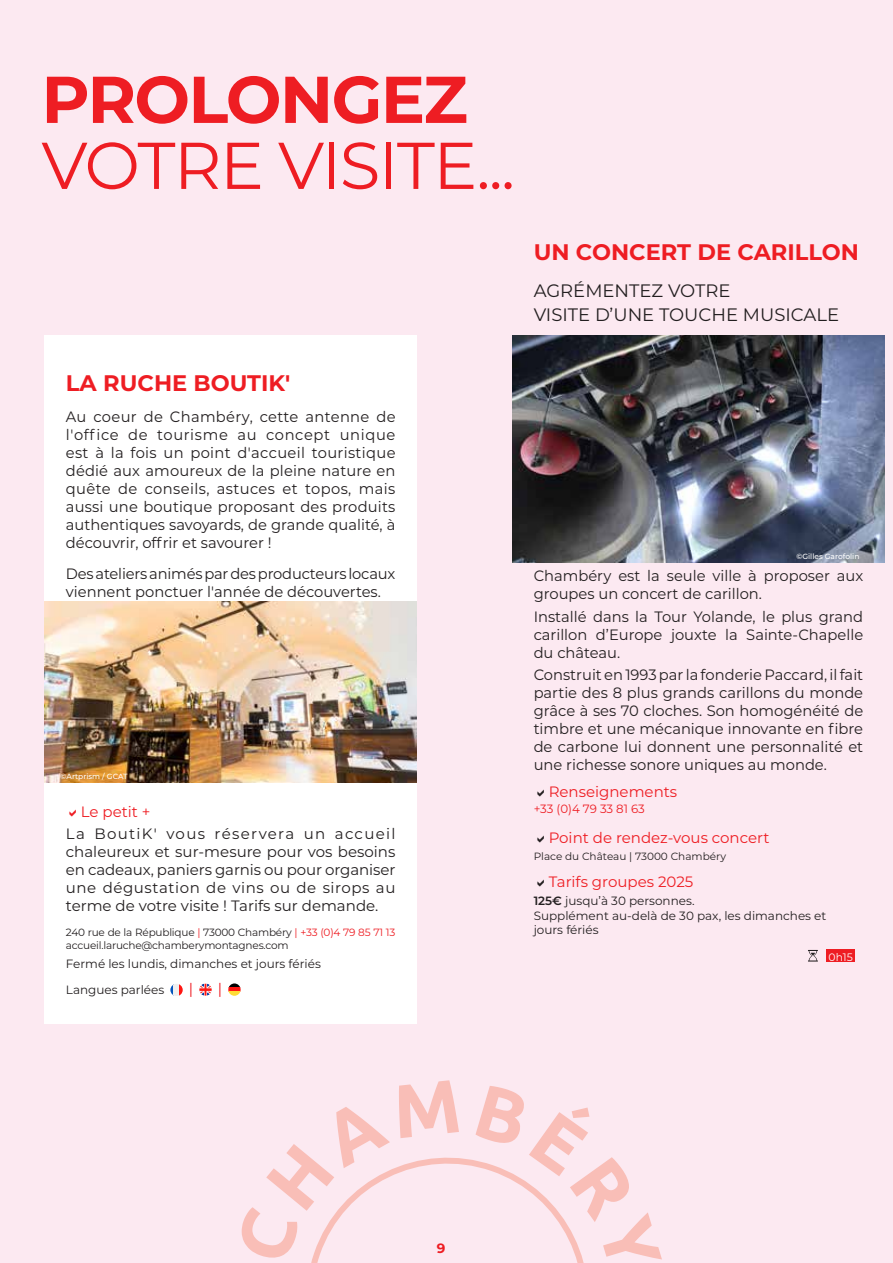
<style>
.page{position:relative;width:893px;height:1263px;background:#fce9f1}
.page>*{position:absolute;margin:0;border:0;box-sizing:border-box;transform-origin:0 0}
.t1{font:66px "Montserrat";letter-spacing:-.025em;color:#ee1d23}
.t2{font:700 66px "Montserrat";letter-spacing:-.025em;color:#ee1d23}
.t3{font:700 22.5px "Montserrat";color:#ee1d23}
.t4{font:18px/24px "Montserrat";color:#231f20}
.t5{font:15px/18px "Montserrat";color:#231f20;text-align:justify}
.t6{font:15px "Montserrat";color:#ee1d23}
.t7{font:700 13.5px "Montserrat";color:#ee1d23}
.t8{font:12px/14.4px "Montserrat";color:#231f20}
.t9{font:12px "Montserrat";color:#ee1d23}
.t10{font:10.8px "Montserrat";color:#fff}
.t11{font:10.5px/12.6px "Montserrat";letter-spacing:-.02em;color:#231f20}
.t12{font:10.5px "Montserrat";color:#231f20}
.t13{font:500 7.5px "Montserrat";color:#fff}
.s1{color:#ee1d23}
.s2{font-weight:600}
</style>
<div class="page">
<div style="left:45px;top:335px;width:372px;height:689px;background:#fff"></div>
<svg style="left:170px;top:985px;width:3px;height:10px"></svg>
<div style="left:173px;top:984px;width:7px;height:12px;background:#f0f0f0"></div>
<svg style="left:180px;top:985px;width:3px;height:10px"></svg>
<svg style="left:199px;top:983px;width:13px;height:13px"></svg>
<svg style="left:229px;top:983px;width:11px;height:4px"></svg>
<div style="left:228px;top:987px;width:13px;height:5px;background:#ff1612"></div>
<svg style="left:229px;top:992px;width:11px;height:4px"></svg>
<img style="left:45px;top:602px;width:372px;height:180px">
<div style="left:827px;top:949px;width:28px;height:13px;background:#ee1d23"></div>
<img style="left:512px;top:335px;width:372px;height:228px">
<svg style="left:808px;top:950px;width:10px;height:11px"></svg>
<svg style="left:242px;top:1080px;width:420px;height:183px"></svg>
<h1 class="t2" style="left:41px;top:52px;width:428px">PROLONGEZ</h1>
<h1 class="t1" style="left:41px;top:120px;width:475px">VOTRE VISITE...</h1>
<h2 class="t3" style="left:66px;top:367px;width:226px">LA RUCHE BOUTIK'</h2>
<p class="t5" style="left:66px;top:407px;width:331px">Au coeur de Chambéry, cette antenne de l'office de tourisme au concept unique est à la fois un point d'accueil touristique dédié aux amoureux de la pleine nature en quête de conseils, astuces et topos, mais aussi une boutique proposant des produits authentiques savoyards, de grande qualité, à découvrir, offrir et savourer !</p>
<p class="t5" style="left:66px;top:564px;width:331px">Des ateliers animés par des producteurs locaux viennent ponctuer l'année de découvertes.</p>
<p class="t13" style="left:61px;top:771px;width:69px">©Artprism / GCAT</p>
<p class="t6" style="left:81px;top:801px;width:71px">Le petit +</p>
<p class="t5" style="left:66px;top:824px;width:331px">La BoutiK' vous réservera un accueil chaleureux et sur-mesure pour vos besoins en cadeaux, paniers garnis ou pour organiser une dégustation de vins ou de sirops au terme de votre visite ! Tarifs sur demande.</p>
<p class="t11" style="left:66px;top:926px;width:331px">240 rue de la République <span class="s1">|</span> 73000 Chambéry <span class="s1">| +33 (0)4 79 85 71 13 </span>accueil.laruche@chamberymontagnes.com</p>
<p class="t8" style="left:66px;top:956px;width:256px">Fermé les lundis, dimanches et jours fériés</p>
<p class="t8" style="left:66px;top:982px;width:100px">Langues parlées</p>
<p class="t6" style="left:189px;top:978px;width:6px">|</p>
<p class="t6" style="left:218px;top:978px;width:6px">|</p>
<h2 class="t3" style="left:534px;top:236px;width:327px">UN CONCERT DE CARILLON</h2>
<p class="t4" style="left:534px;top:278px;width:307px">AGRÉMENTEZ VOTRE<br>VISITE D’UNE TOUCHE MUSICALE</p>
<p class="t13" style="left:796px;top:551px;width:65px">©Gilles Garofolin</p>
<p class="t5" style="left:534px;top:567px;width:331px">Chambéry est la seule ville à proposer aux groupes un concert de carillon.</p>
<p class="t5" style="left:534px;top:607px;width:331px">Installé dans la Tour Yolande, le plus grand carillon d’Europe jouxte la Sainte-Chapelle du château.</p>
<p class="t5" style="left:534px;top:665px;width:331px">Construit en 1993 par la fonderie Paccard, il fait partie des 8 plus grands carillons du monde grâce à ses 70 cloches. Son homogénéité de timbre et une mécanique innovante en fibre de carbone lui donnent une personnalité et une richesse sonore uniques au monde.</p>
<p class="t6" style="left:549px;top:781px;width:130px">Renseignements</p>
<p class="t9" style="left:534px;top:800px;width:113px">+33 (0)4 79 33 81 63</p>
<p class="t6" style="left:549px;top:828px;width:222px">Point de rendez-vous concert</p>
<p class="t12" style="left:534px;top:849px;width:194px">Place du Château | 73000 Chambéry</p>
<p class="t6" style="left:549px;top:871px;width:146px">Tarifs groupes 2025</p>
<p class="t8" style="left:534px;top:893px;width:294px"><span class="s2">125€</span> jusqu’à 30 personnes.<br>Supplément au-delà de 30 pax, les dimanches et jours fériés</p>
<p class="t10" style="left:828px;top:949px;width:26px">0h15</p>
<p class="t7" style="left:437px;top:1238px;width:10px">9</p>
</div>
